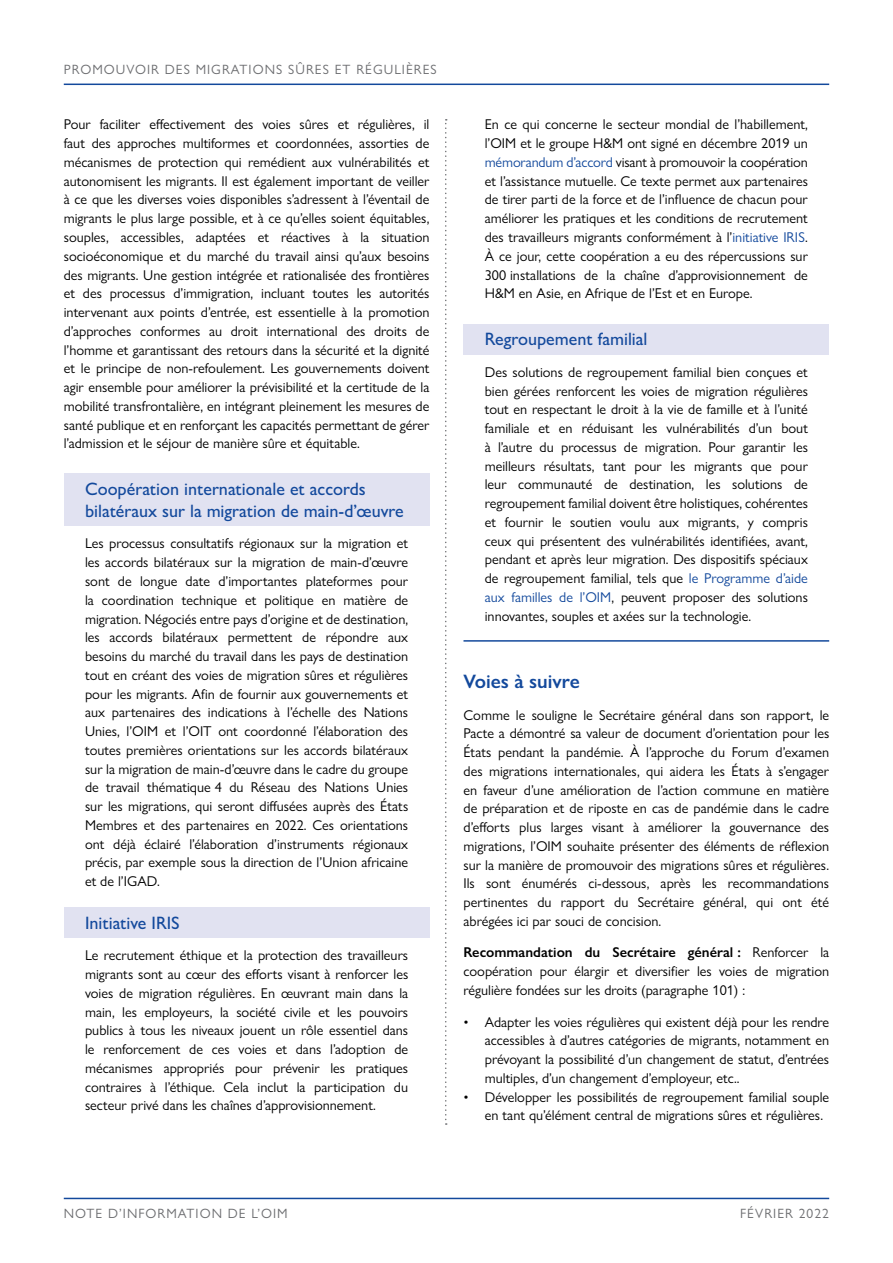
<style>
.page{position:relative;width:893px;height:1263px;background:#fff}
.page>*{position:absolute;margin:0;border:0;box-sizing:border-box;transform-origin:0 0}
.t1{font:600 19.5px "Gill Sans Nova";color:#13499c}
.t2{font:500 18px/21.6px "Gill Sans Nova";color:#13499c}
.t3{font:14.25px/18.8px "Gill Sans Nova";color:#000;text-align:justify}
.t4{font:13.5px "Gill Sans Nova";letter-spacing:.075em;color:#6d6e71}
.s1{color:#13499c}
.s2{font-weight:600}
</style>
<div class="page">
<hr style="left:64px;top:1198px;width:765px;height:1px;background:#13499c">
<div style="left:64px;top:474px;width:365px;height:52px;background:#e1e2f1"></div>
<div style="left:64px;top:907px;width:365px;height:31px;background:#e1e2f1"></div>
<div style="left:463px;top:324px;width:366px;height:30px;background:#e1e2f1"></div>
<hr style="left:463px;top:640px;width:366px;height:2px;background:#13499c">
<hr style="left:64px;top:84px;width:765px;height:1px;background:#13499c">
<svg style="left:445px;top:119px;width:2px;height:1006px"></svg>
<p class="t4" style="left:64px;top:61px;width:374px">PROMOUVOIR DES MIGRATIONS SÛRES ET RÉGULIÈRES</p>
<p class="t3" style="left:64px;top:115px;width:367px">Pour faciliter effectivement des voies sûres et régulières, il faut des approches multiformes et coordonnées, assorties de mécanismes de protection qui remédient aux vulnérabilités et autonomisent les migrants. Il est également important de veiller à ce que les diverses voies disponibles s’adressent à l’éventail de migrants le plus large possible, et à ce qu’elles soient équitables, souples, accessibles, adaptées et réactives à la situation socioéconomique et du marché du travail ainsi qu’aux besoins des migrants. Une gestion intégrée et rationalisée des frontières et des processus d’immigration, incluant toutes les autorités intervenant aux points d’entrée, est essentielle à la promotion d’approches conformes au droit international des droits de l’homme et garantissant des retours dans la sécurité et la dignité et le principe de non-refoulement. Les gouvernements doivent agir ensemble pour améliorer la prévisibilité et la certitude de la mobilité transfrontalière, en intégrant pleinement les mesures de santé publique et en renforçant les capacités permettant de gérer l’admission et le séjour de manière sûre et équitable.</p>
<p class="t2" style="left:85px;top:478px;width:320px">Coopération internationale et accords bilatéraux sur la migration de main-d’œuvre</p>
<p class="t3" style="left:85px;top:534px;width:325px">Les processus consultatifs régionaux sur la migration et les accords bilatéraux sur la migration de main-d’œuvre sont de longue date d’importantes plateformes pour la coordination technique et politique en matière de migration. Négociés entre pays d’origine et de destination, les accords bilatéraux permettent de répondre aux besoins du marché du travail dans les pays de destination tout en créant des voies de migration sûres et régulières pour les migrants. Afin de fournir aux gouvernements et aux partenaires des indications à l’échelle des Nations Unies, l’OIM et l’OIT ont coordonné l’élaboration des toutes premières orientations sur les accords bilatéraux sur la migration de main‑d’œuvre dans le cadre du groupe de travail thématique 4 du Réseau des Nations Unies sur les migrations, qui seront diffusées auprès des États Membres et des partenaires en 2022. Ces orientations ont déjà éclairé l’élaboration d’instruments régionaux précis, par exemple sous la direction de l’Union africaine et de l’IGAD.</p>
<p class="t2" style="left:85px;top:912px;width:96px">Initiative IRIS</p>
<p class="t3" style="left:85px;top:946px;width:325px">Le recrutement éthique et la protection des travailleurs migrants sont au cœur des efforts visant à renforcer les voies de migration régulières. En œuvrant main dans la main, les employeurs, la société civile et les pouvoirs publics à tous les niveaux jouent un rôle essentiel dans le renforcement de ces voies et dans l’adoption de mécanismes appropriés pour prévenir les pratiques contraires à l’éthique. Cela inclut la participation du secteur privé dans les chaînes d’approvisionnement.</p>
<p class="t3" style="left:485px;top:115px;width:325px">En ce qui concerne le secteur mondial de l’habillement, l’OIM et le groupe H&amp;M ont signé en décembre 2019 un <span class="s1">mémorandum d’accord</span> visant à promouvoir la coopération et l’assistance mutuelle. Ce texte permet aux partenaires de tirer parti de la force et de l’influence de chacun pour améliorer les pratiques et les conditions de recrutement des travailleurs migrants conformément à l’<span class="s1">initiative IRIS</span>.<br>À ce jour, cette coopération a eu des répercussions sur 300 installations de la chaîne d’approvisionnement de H&amp;M en Asie, en Afrique de l’Est et en Europe.</p>
<p class="t2" style="left:485px;top:328px;width:164px">Regroupement familial</p>
<p class="t3" style="left:485px;top:362px;width:325px">Des solutions de regroupement familial bien conçues et bien gérées renforcent les voies de migration régulières tout en respectant le droit à la vie de famille et à l’unité familiale et en réduisant les vulnérabilités d’un bout à l’autre du processus de migration. Pour garantir les meilleurs résultats, tant pour les migrants que pour leur communauté de destination, les solutions de regroupement familial doivent être holistiques, cohérentes et fournir le soutien voulu aux migrants, y compris ceux qui présentent des vulnérabilités identifiées, avant, pendant et après leur migration. Des dispositifs spéciaux de regroupement familial, tels que <span class="s1">le Programme d’aide aux familles de l’OIM</span>, peuvent proposer des solutions innovantes, souples et axées sur la technologie.</p>
<h1 class="t1" style="left:463px;top:669px;width:118px">Voies à suivre</h1>
<p class="t3" style="left:463px;top:705px;width:367px">Comme le souligne le Secrétaire général dans son rapport, le Pacte a démontré sa valeur de document d’orientation pour les États pendant la pandémie. À l’approche du Forum d’examen des migrations internationales, qui aidera les États à s’engager en faveur d’une amélioration de l’action commune en matière de préparation et de riposte en cas de pandémie dans le cadre d’efforts plus larges visant à améliorer la gouvernance des migrations, l’OIM souhaite présenter des éléments de réflexion sur la manière de promouvoir des migrations sûres et régulières.<br>Ils sont énumérés ci-dessous, après les recommandations pertinentes du rapport du Secrétaire général, qui ont été abrégées ici par souci de concision.</p>
<p class="t3" style="left:463px;top:943px;width:367px"><span class="s2">Recommandation du Secrétaire général :</span> Renforcer la coopération pour élargir et diversifier les voies de migration régulière fondées sur les droits (paragraphe 101) :</p>
<p class="t3" style="left:485px;top:1012px;width:346px;text-indent:-21px">• Adapter les voies régulières qui existent déjà pour les rendre accessibles à d’autres catégories de migrants, notamment en prévoyant la possibilité d’un changement de statut, d’entrées multiples, d’un changement d’employeur, etc..</p>
<p class="t3" style="left:485px;top:1087px;width:346px;text-indent:-21px">• Développer les possibilités de regroupement familial souple en tant qu’élément central de migrations sûres et régulières.</p>
<p class="t4" style="left:64px;top:1205px;width:225px">NOTE D’INFORMATION DE L’OIM</p>
<p class="t4" style="left:740px;top:1205px;width:90px">FÉVRIER 2022</p>
</div>
